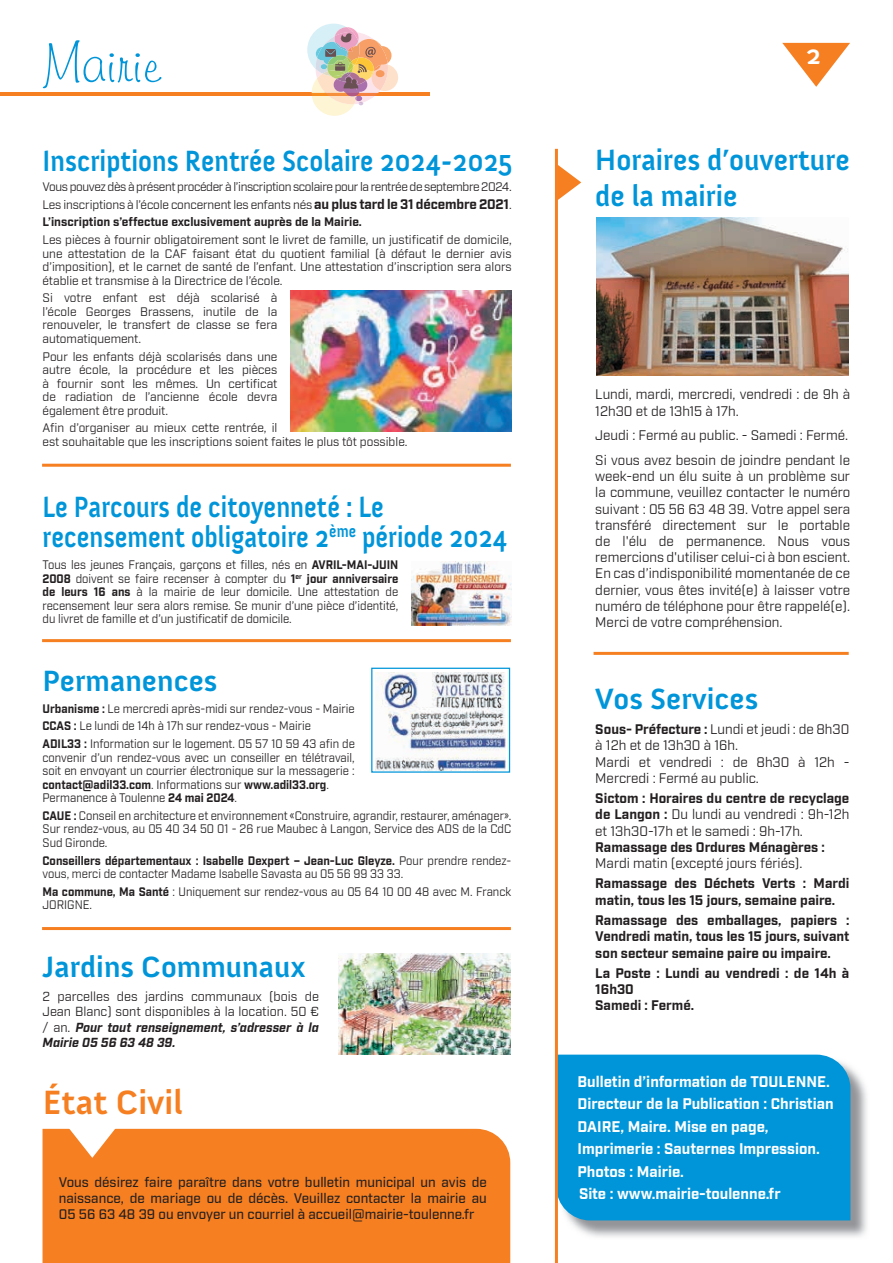
<style>
.page{position:relative;width:893px;height:1263px;background:#fff}
.page>*{position:absolute;margin:0;border:0;box-sizing:border-box;transform-origin:0 0}
.t1{font:52.5px "Freehand 591 BT Regular A";color:#0095d9}
.t2{font:700 34.5px "Anivers";color:#f57f21}
.t3{font:700 30px/30px "Anivers";color:#0095d9;scale:.84 1}
.t4{font:700 30px "Anivers";color:#0095d9}
.t5{font:700 30px "Anivers";color:#0095d9;scale:.88 1}
.t6{font:700 30px/36px "Anivers";color:#0095d9;scale:.95 1}
.t7{font:700 27px "Anivers";color:#fff}
.t8{font:700 15px/22.5px "Industry";color:#fff}
.t9{font:13.5px/16.2px "Industry";color:#231f20}
.t10{font:700 13.5px/16.2px "Industry";color:#231f20}
.t11{font:500 13.5px/16.2px "Industry";color:#231f20;text-align:justify}
.t12{font:12.75px/15.3px "Industry";color:#231f20;text-align:justify}
.t13{font:12px/13.5px "Industry";color:#231f20;scale:.95 1}
.t14{font:12px/13.5px "Industry";color:#231f20;text-align:justify}
.s1{font-weight:700;font-size:13.5px}
.s2{font-weight:700}
.s3{font-weight:700;font-style:italic}
</style>
<div class="page">
<img style="left:569px;top:1067px;width:298px;height:170px">
<div style="left:558px;top:1054px;width:292px;height:166px;background:#0095d9"></div>
<hr style="left:0;top:93px;width:429px;height:3px;background:#f57f21">
<svg style="left:782px;top:43px;width:68px;height:44px"></svg>
<svg style="left:307px;top:24px;width:91px;height:92px"></svg>
<div style="left:43px;top:1129px;width:467px;height:134px;background:#f57f21"></div>
<svg style="left:68px;top:1128px;width:49px;height:30px"></svg>
<img style="left:596px;top:217px;width:253px;height:158px">
<hr style="left:594px;top:652px;width:255px;height:3px;background:#f57f21">
<hr style="left:555px;top:149px;width:3px;height:1114px;background:#f57f21">
<svg style="left:558px;top:165px;width:23px;height:35px"></svg>
<img style="left:411px;top:561px;width:100px;height:64px">
<div style="left:371px;top:668px;width:139px;height:105px;border:1px solid #0095d9"></div>
<img style="left:376px;top:673px;width:129px;height:97px">
<hr style="left:42px;top:464px;width:469px;height:3px;background:#f57f21">
<hr style="left:42px;top:639px;width:469px;height:3px;background:#f57f21">
<hr style="left:42px;top:927px;width:469px;height:3px;background:#f57f21">
<img style="left:338px;top:954px;width:173px;height:100px">
<img style="left:290px;top:290px;width:221px;height:141px">
<h1 class="t1" style="left:43px;top:31px;width:119px">Mairie</h1>
<h3 class="t7" style="left:806px;top:40px;width:17px">2</h3>
<h3 class="t5" style="left:43px;top:145px;width:536px">Inscriptions Rentrée Scolaire 2024-2025</h3>
<p class="t14" style="left:43px;top:178px;width:471px;line-height:17.7px">Vous pouvez dès à présent procéder à l’inscription scolaire pour la rentrée de septembre 2024.<br>Les inscriptions à l’école concernent les enfants nés <span class="s1">au plus tard le 31 décembre 2021</span>.<br><span class="s2">L’inscription s’effectue exclusivement auprès de la Mairie.</span></p>
<p class="t14" style="left:43px;top:233px;width:471px">Les pièces à fournir obligatoirement sont le livret de famille, un justificatif de domicile, une attestation de la CAF faisant état du quotient familial (à défaut le dernier avis d’imposition), et le carnet de santé de l’enfant. Une attestation d’inscription sera alors établie et transmise à la Directrice de l’école.</p>
<p class="t14" style="left:43px;top:292px;width:236px">Si votre enfant est déjà scolarisé à l’école Georges Brassens, inutile de la renouveler, le transfert de classe se fera automatiquement.</p>
<p class="t14" style="left:43px;top:350px;width:236px">Pour les enfants déjà scolarisés dans une autre école, la procédure et les pièces à fournir sont les mêmes. Un certificat de radiation de l’ancienne école devra également être produit.</p>
<p class="t14" style="left:43px;top:422px;width:366px">Afin d’organiser au mieux cette rentrée, il<br>est souhaitable que les inscriptions soient faites le plus tôt possible.</p>
<h3 class="t3" style="left:43px;top:492px;width:555px">Le Parcours de citoyenneté : Le recensement obligatoire 2<sup>ème</sup> période 2024</h3>
<p class="t13" style="left:43px;top:558px;width:376px;text-align:justify">Tous les jeunes Français, garçons et filles, nés en <span class="s2">AVRIL-MAI-JUIN 2008</span> doivent se faire recenser à compter du <span class="s2">1</span><sup>er</sup> <span class="s2">jour anniversaire de leurs 16 ans</span> à la mairie de leur domicile. Une attestation de recensement leur sera alors remise. Se munir d’une pièce d’identité, du livret de famille et d’un justificatif de domicile.</p>
<h3 class="t4" style="left:43px;top:664px;width:177px">Permanences</h3>
<p class="t13" style="left:43px;top:700px;width:330px;line-height:17.7px"><span class="s2">Urbanisme :</span> Le mercredi après-midi sur rendez-vous - Mairie<br><span class="s2">CCAS :</span> Le lundi de 14h à 17h sur rendez-vous - Mairie<br><span class="s2">ADIL33 :</span> Information sur le logement. 05 57 10 59 43 afin de</p>
<p class="t13" style="left:43px;top:751px;width:330px">convenir d’un rendez-vous avec un conseiller en télétravail, soit en envoyant un courrier électronique sur la messagerie : <span class="s2">contact@adil33.com</span>. Informations sur <span class="s2">www.adil33.org</span>.<br>Permanence à Toulenne <span class="s2">24 mai 2024</span>.</p>
<p class="t13" style="left:43px;top:809px;width:495px;text-align:justify"><span class="s2">CAUE :</span> Conseil en architecture et environnement «Construire, agrandir, restaurer, aménager».<br>Sur rendez-vous, au 05 40 34 50 01 - 26 rue Maubec à Langon, Service des ADS de la CdC Sud Gironde.</p>
<p class="t13" style="left:43px;top:854px;width:495px"><span class="s2">Conseillers départementaux : Isabelle Dexpert – Jean-Luc Gleyze.</span> Pour prendre rendez&shy;vous, merci de contacter Madame Isabelle Savasta au 05 56 99 33 33.</p>
<p class="t13" style="left:43px;top:885px;width:495px"><span class="s2">Ma commune, Ma Santé</span> : Uniquement sur rendez-vous au 05 64 10 00 48 avec M. Franck<br>JORIGNE.</p>
<h3 class="t4" style="left:43px;top:951px;width:265px">Jardins Communaux</h3>
<p class="t12" style="left:43px;top:989px;width:278px">2 parcelles des jardins communaux (bois de Jean Blanc) sont disponibles à la location. 50 € / an. <span class="s3">Pour tout renseignement, s’adresser à la Mairie 05 56 63 48 39.</span></p>
<h2 class="t2" style="left:43px;top:1083px;width:142px">État Civil</h2>
<p class="t11" style="left:59px;top:1174px;width:429px">Vous désirez faire paraître dans votre bulletin municipal un avis de naissance, de mariage ou de décès. Veuillez contacter la mairie au 05 56 63 48 39 ou envoyer un courriel à accueil@mairie-toulenne.fr</p>
<h3 class="t6" style="left:595px;top:142px;width:269px">Horaires d’ouverture de la mairie</h3>
<p class="t9" style="left:595px;top:387px;width:256px">Lundi, mardi, mercredi, vendredi : de 9h à<br>12h30 et de 13h15 à 17h.</p>
<p class="t9" style="left:595px;top:423px;width:256px;line-height:24.8px">Jeudi : Fermé au public. - Samedi : Fermé.<br>Si vous avez besoin de joindre pendant le</p>
<p class="t9" style="left:595px;top:469px;width:256px;text-align:justify">week-end un élu suite à un problème sur la commune, veuillez contacter le numéro suivant : 05 56 63 48 39. Votre appel sera transféré directement sur le portable de l'élu de permanence. Nous vous remercions d'utiliser celui-ci à bon escient.<br>En cas d’indisponibilité momentanée de ce dernier, vous êtes invité(e) à laisser votre numéro de téléphone pour être rappelé(e).<br>Merci de votre compréhension.</p>
<h3 class="t4" style="left:595px;top:683px;width:165px">Vos Services</h3>
<p class="t9" style="left:595px;top:721px;width:256px"><span class="s2">Sous- Préfecture :</span> Lundi et jeudi : de 8h30 à 12h et de 13h30 à 16h.<br>Mardi et vendredi : de 8h30 à 12h -<br>Mercredi : Fermé au public.</p>
<p class="t9" style="left:595px;top:790px;width:256px;text-align:justify"><span class="s2">Sictom : Horaires du centre de recyclage de Langon :</span> Du lundi au vendredi : 9h-12h et 13h30-17h et le samedi : 9h-17h.</p>
<p class="t10" style="left:595px;top:839px;width:231px">Ramassage des Ordures Ménagères :</p>
<p class="t9" style="left:595px;top:855px;width:209px">Mardi matin (excepté jours fériés).</p>
<p class="t10" style="left:595px;top:876px;width:256px">Ramassage des Déchets Verts : Mardi matin, tous les 15 jours, semaine paire.</p>
<p class="t10" style="left:595px;top:913px;width:256px;text-align:justify">Ramassage des emballages, papiers :<br>Vendredi matin, tous les 15 jours, suivant son secteur semaine paire ou impaire.</p>
<p class="t10" style="left:595px;top:966px;width:256px">La Poste : Lundi au vendredi : de 14h à<br>16h30<br>Samedi : Fermé.</p>
<p class="t8" style="left:577px;top:1071px;width:258px">Bulletin d’information de TOULENNE.<br>Directeur de la Publication : Christian<br>DAIRE, Maire. Mise en page,<br>Imprimerie : Sauternes Impression.<br>Photos : Mairie.<br>Site : www.mairie-toulenne.fr</p>
</div>
